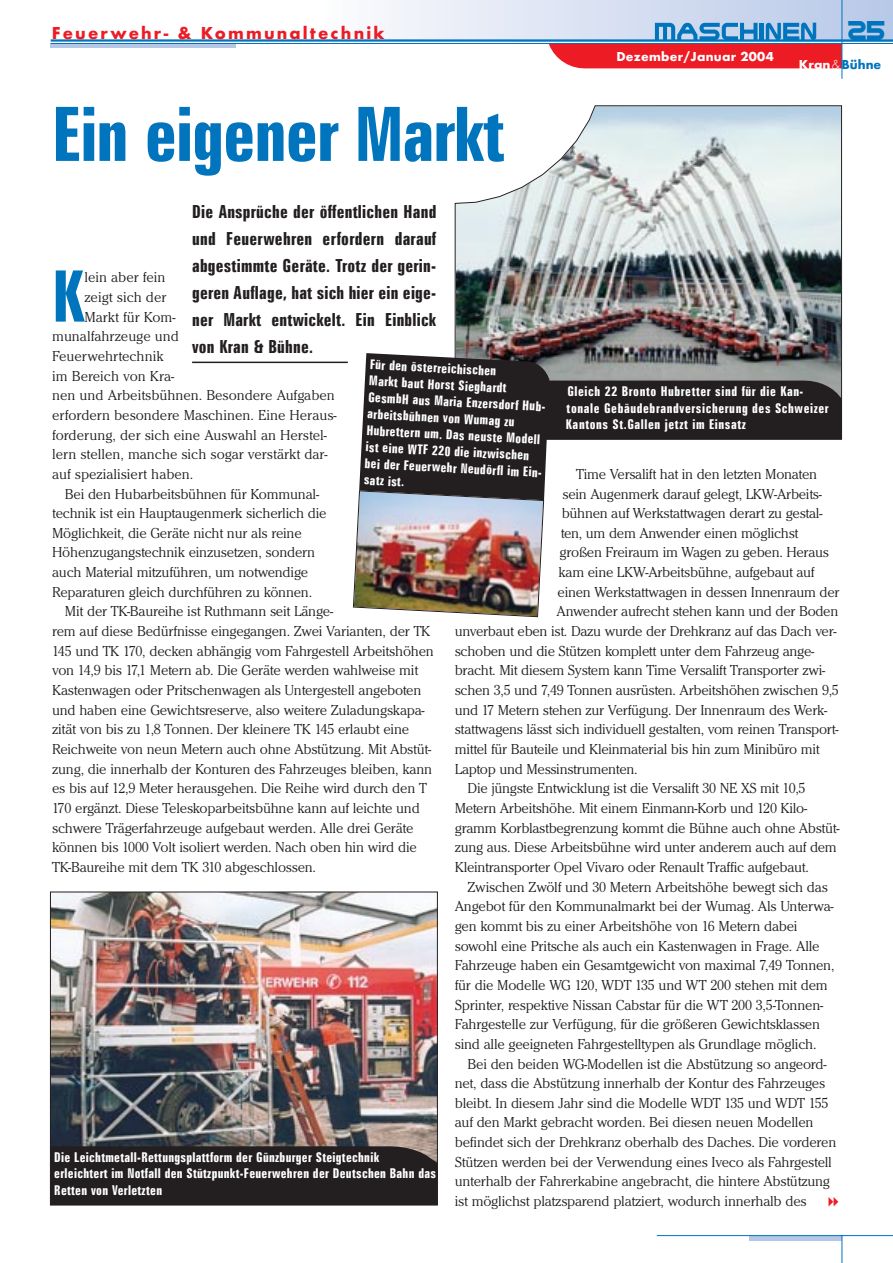
<style>
.page{position:relative;width:893px;height:1263px;background:#fff}
.page>*{position:absolute;margin:0;border:0;box-sizing:border-box;transform-origin:0 0}
.t1{font:700 extra-condensed 75px "Zurich BT";letter-spacing:-.015em;color:#0074bc}
.t2{font:700 extra-condensed 70.95px "Zurich BT";color:#0074bc}
.t3{font:500 28.95px "Steel Wolf";color:#0074bc}
.t4{font:700 extra-condensed 18px/27px "Zurich BT";letter-spacing:.015em;color:#231f20;text-align:justify}
.t5{font:800 18px "Function";letter-spacing:.12em;color:#ed1c24}
.t6{font:300 15px "Cheltenham";letter-spacing:-.015em;color:#231f20}
.t7{font:700 extra-condensed 13.5px/16.5px "Zurich BT";letter-spacing:.02em;color:#fff}
.t8{font:700 extra-condensed 13.5px/16.5px "Zurich BT";letter-spacing:.045em;color:#fff}
.t9{font:800 13.5px "Function";letter-spacing:.02em;color:#fff}
.t10{font:800 13.5px "Function";color:#0074bc}
.s1{color:#fff}
.s2{font-weight:300;color:#fff}
</style>
<div class="page">
<div style="left:320px;top:0;width:572px;height:42px;background:linear-gradient(to right,#fcfcfe,#b5c7e7)"></div>
<hr style="left:51px;top:44px;width:185px;height:4px;background:#b5c7e7">
<hr style="left:51px;top:39px;width:841px;height:3px;background:#0074bc">
<hr style="left:51px;top:43px;width:841px;height:1px;background:#0074bc">
<hr style="left:841px;top:0;width:1px;height:79px;background:#0074bc">
<svg style="left:749px;top:1236px;width:92px;height:4px"></svg>
<hr style="left:656px;top:1235px;width:236px;height:1px;background:#0074bc">
<svg style="left:841px;top:1236px;width:1px;height:27px"></svg>
<svg style="left:548px;top:23px;width:293px;height:45px;background:#b9667d"></svg>
<hr style="left:192px;top:361px;width:156px;height:2px;background:#231f20">
<img style="left:454px;top:105px;width:388px;height:335px">
<img style="left:353px;top:353px;width:488px;height:264px">
<img style="left:52px;top:893px;width:384px;height:253px">
<div style="left:50px;top:1146px;width:388px;height:59px;background:#231f20"></div>
<p class="t5" style="left:52px;top:27px;width:334px">Feuerwehr- &amp; Kommunaltechnik</p>
<h3 class="t3" style="left:848px;top:15px;width:39px">25</h3>
<h1 class="t1" style="left:52px;top:108px;width:453px">Ein eigener Markt</h1>
<p class="t9" style="left:616px;top:52px;width:159px">Dezember/Januar 2004</p>
<p class="t10" style="left:799px;top:59px;width:84px"><span class="s1">Kran</span><span class="s2">&amp;</span>Bühne</p>
<p class="t4" style="left:192px;top:200px;width:246px">Die Ansprüche der öffentlichen Hand und Feuerwehren erfordern darauf abgestimmte Geräte. Trotz der gerin&shy;geren Auflage, hat sich hier ein eige&shy;ner Markt entwickelt. Ein Einblick von Kran &amp; Bühne.</p>
<h2 class="t2" style="left:52px;top:272px;width:34px">K</h2>
<p class="t6" style="left:84px;top:272px;width:83px">lein aber fein</p>
<p class="t6" style="left:84px;top:291px;width:84px">zeigt sich der</p>
<p class="t6" style="left:84px;top:311px;width:93px">Markt für Kom-</p>
<p class="t6" style="left:52px;top:331px;width:128px">munalfahrzeuge und</p>
<p class="t6" style="left:52px;top:350px;width:113px">Feuerwehrtechnik</p>
<p class="t6" style="left:52px;top:370px;width:124px">im Bereich von Kra-</p>
<p class="t6" style="left:52px;top:390px;width:284px">nen und Arbeitsbühnen. Besondere Aufgaben</p>
<p class="t6" style="left:52px;top:409px;width:286px">erfordern besondere Maschinen. Eine Heraus-</p>
<p class="t6" style="left:52px;top:429px;width:276px">forderung, der sich eine Auswahl an Herstel-</p>
<p class="t6" style="left:52px;top:448px;width:277px">lern stellen, manche sich sogar verstärkt dar-</p>
<p class="t6" style="left:52px;top:468px;width:143px">auf spezialisiert haben.</p>
<p class="t6" style="left:65px;top:488px;width:256px">Bei den Hubarbeitsbühnen für Kommunal-</p>
<p class="t6" style="left:52px;top:507px;width:276px">technik ist ein Hauptaugenmerk sicherlich die</p>
<p class="t6" style="left:52px;top:527px;width:251px">Möglichkeit, die Geräte nicht nur als reine</p>
<p class="t6" style="left:52px;top:547px;width:264px">Höhenzugangstechnik einzusetzen, sondern</p>
<p class="t6" style="left:52px;top:566px;width:257px">auch Material mitzuführen, um notwendige</p>
<p class="t6" style="left:52px;top:586px;width:261px">Reparaturen gleich durchführen zu können.</p>
<p class="t6" style="left:65px;top:606px;width:270px">Mit der TK-Baureihe ist Ruthmann seit Länge-</p>
<p class="t6" style="left:52px;top:625px;width:380px">rem auf diese Bedürfnisse eingegangen. Zwei Varianten, der TK</p>
<p class="t6" style="left:52px;top:645px;width:383px">145 und TK 170, decken abhängig vom Fahrgestell Arbeitshöhen</p>
<p class="t6" style="left:52px;top:665px;width:367px">von 14,9 bis 17,1 Metern ab. Die Geräte werden wahlweise mit</p>
<p class="t6" style="left:52px;top:684px;width:371px">Kastenwagen oder Pritschenwagen als Untergestell angeboten</p>
<p class="t6" style="left:52px;top:704px;width:374px">und haben eine Gewichtsreserve, also weitere Zuladungskapa-</p>
<p class="t6" style="left:52px;top:724px;width:358px">zität von bis zu 1,8 Tonnen. Der kleinere TK 145 erlaubt eine</p>
<p class="t6" style="left:52px;top:743px;width:380px">Reichweite von neun Metern auch ohne Abstützung. Mit Abstüt-</p>
<p class="t6" style="left:52px;top:763px;width:381px">zung, die innerhalb der Konturen des Fahrzeuges bleiben, kann</p>
<p class="t6" style="left:52px;top:783px;width:376px">es bis auf 12,9 Meter herausgehen. Die Reihe wird durch den T</p>
<p class="t6" style="left:52px;top:802px;width:369px">170 ergänzt. Diese Teleskoparbeitsbühne kann auf leichte und</p>
<p class="t6" style="left:52px;top:822px;width:363px">schwere Trägerfahrzeuge aufgebaut werden. Alle drei Geräte</p>
<p class="t6" style="left:52px;top:841px;width:366px">können bis 1000 Volt isoliert werden. Nach oben hin wird die</p>
<p class="t6" style="left:52px;top:861px;width:265px">TK-Baureihe mit dem TK 310 abgeschlossen.</p>
<p class="t7" style="left:370px;top:357px;width:182px;rotate:3deg">Für den österreichischen<br>Markt baut Horst Sieghardt<br>GesmbH aus Maria Enzersdorf Hub&shy;arbeitsbühnen von Wumag zu<br>Hubrettern um. Das neuste Modell ist eine WTF 220 die inzwischen bei der Feuerwehr Neudörfl im Ein&shy;satz ist.</p>
<p class="t8" style="left:566px;top:384px;width:264px">Gleich 22 Bronto Hubretter sind für die Kan&shy;tonale Gebäudebrandversicherung des Schweizer<br>Kantons St.Gallen jetzt im Einsatz</p>
<p class="t6" style="left:576px;top:468px;width:242px">Time Versalift hat in den letzten Monaten</p>
<p class="t6" style="left:562px;top:488px;width:261px">sein Augenmerk darauf gelegt, LKW-Arbeits-</p>
<p class="t6" style="left:561px;top:507px;width:262px">bühnen auf Werkstattwagen derart zu gestal-</p>
<p class="t6" style="left:560px;top:527px;width:239px">ten, um dem Anwender einen möglichst</p>
<p class="t6" style="left:559px;top:547px;width:271px">großen Freiraum im Wagen zu geben. Heraus</p>
<p class="t6" style="left:558px;top:566px;width:257px">kam eine LKW-Arbeitsbühne, aufgebaut auf</p>
<p class="t6" style="left:557px;top:586px;width:283px">einen Werkstattwagen in dessen Innenraum der</p>
<p class="t6" style="left:556px;top:606px;width:283px">Anwender aufrecht stehen kann und der Boden</p>
<p class="t6" style="left:455px;top:625px;width:383px">unverbaut eben ist. Dazu wurde der Drehkranz auf das Dach ver-</p>
<p class="t6" style="left:455px;top:645px;width:361px">schoben und die Stützen komplett unter dem Fahrzeug ange-</p>
<p class="t6" style="left:455px;top:665px;width:372px">bracht. Mit diesem System kann Time Versalift Transporter zwi-</p>
<p class="t6" style="left:455px;top:684px;width:385px">schen 3,5 und 7,49 Tonnen ausrüsten. Arbeitshöhen zwischen 9,5</p>
<p class="t6" style="left:455px;top:704px;width:374px">und 17 Metern stehen zur Verfügung. Der Innenraum des Werk-</p>
<p class="t6" style="left:455px;top:724px;width:385px">stattwagens lässt sich individuell gestalten, vom reinen Transport-</p>
<p class="t6" style="left:455px;top:743px;width:366px">mittel für Bauteile und Kleinmaterial bis hin zum Minibüro mit</p>
<p class="t6" style="left:455px;top:763px;width:184px">Laptop und Messinstrumenten.</p>
<p class="t6" style="left:467px;top:783px;width:339px">Die jüngste Entwicklung ist die Versalift 30 NE XS mit 10,5</p>
<p class="t6" style="left:455px;top:802px;width:354px">Metern Arbeitshöhe. Mit einem Einmann-Korb und 120 Kilo-</p>
<p class="t6" style="left:455px;top:822px;width:386px">gramm Korblastbegrenzung kommt die Bühne auch ohne Abstüt-</p>
<p class="t6" style="left:455px;top:841px;width:383px">zung aus. Diese Arbeitsbühne wird unter anderem auch auf dem</p>
<p class="t6" style="left:455px;top:861px;width:355px">Kleintransporter Opel Vivaro oder Renault Traffic aufgebaut.</p>
<p class="t6" style="left:467px;top:881px;width:362px">Zwischen Zwölf und 30 Metern Arbeitshöhe bewegt sich das</p>
<p class="t6" style="left:455px;top:900px;width:380px">Angebot für den Kommunalmarkt bei der Wumag. Als Unterwa-</p>
<p class="t6" style="left:455px;top:920px;width:344px">gen kommt bis zu einer Arbeitshöhe von 16 Metern dabei</p>
<p class="t6" style="left:455px;top:940px;width:366px">sowohl eine Pritsche als auch ein Kastenwagen in Frage. Alle</p>
<p class="t6" style="left:455px;top:959px;width:381px">Fahrzeuge haben ein Gesamtgewicht von maximal 7,49 Tonnen,</p>
<p class="t6" style="left:455px;top:979px;width:374px">für die Modelle WG 120, WDT 135 und WT 200 stehen mit dem</p>
<p class="t6" style="left:455px;top:999px;width:370px">Sprinter, respektive Nissan Cabstar für die WT 200 3,5-Tonnen-</p>
<p class="t6" style="left:455px;top:1018px;width:367px">Fahrgestelle zur Verfügung, für die größeren Gewichtsklassen</p>
<p class="t6" style="left:455px;top:1038px;width:363px">sind alle geeigneten Fahrgestelltypen als Grundlage möglich.</p>
<p class="t6" style="left:467px;top:1058px;width:360px">Bei den beiden WG-Modellen ist die Abstützung so angeord-</p>
<p class="t6" style="left:455px;top:1077px;width:372px">net, dass die Abstützung innerhalb der Kontur des Fahrzeuges</p>
<p class="t6" style="left:455px;top:1097px;width:375px">bleibt. In diesem Jahr sind die Modelle WDT 135 und WDT 155</p>
<p class="t6" style="left:455px;top:1117px;width:360px">auf den Markt gebracht worden. Bei diesen neuen Modellen</p>
<p class="t6" style="left:455px;top:1136px;width:383px">befindet sich der Drehkranz oberhalb des Daches. Die vorderen</p>
<p class="t6" style="left:455px;top:1156px;width:378px">Stützen werden bei der Verwendung eines Iveco als Fahrgestell</p>
<p class="t6" style="left:455px;top:1176px;width:377px">unterhalb der Fahrerkabine angebracht, die hintere Abstützung</p>
<p class="t6" style="left:455px;top:1195px;width:353px">ist möglichst platzsparend platziert, wodurch innerhalb des</p>
<p class="t7" style="left:54px;top:1150px;width:383px">Die Leichtmetall-Rettungsplattform der Günzburger Steigtechnik<br>erleichtert im Notfall den Stützpunkt-Feuerwehren der Deutschen Bahn das<br>Retten von Verletzten</p>
</div>
